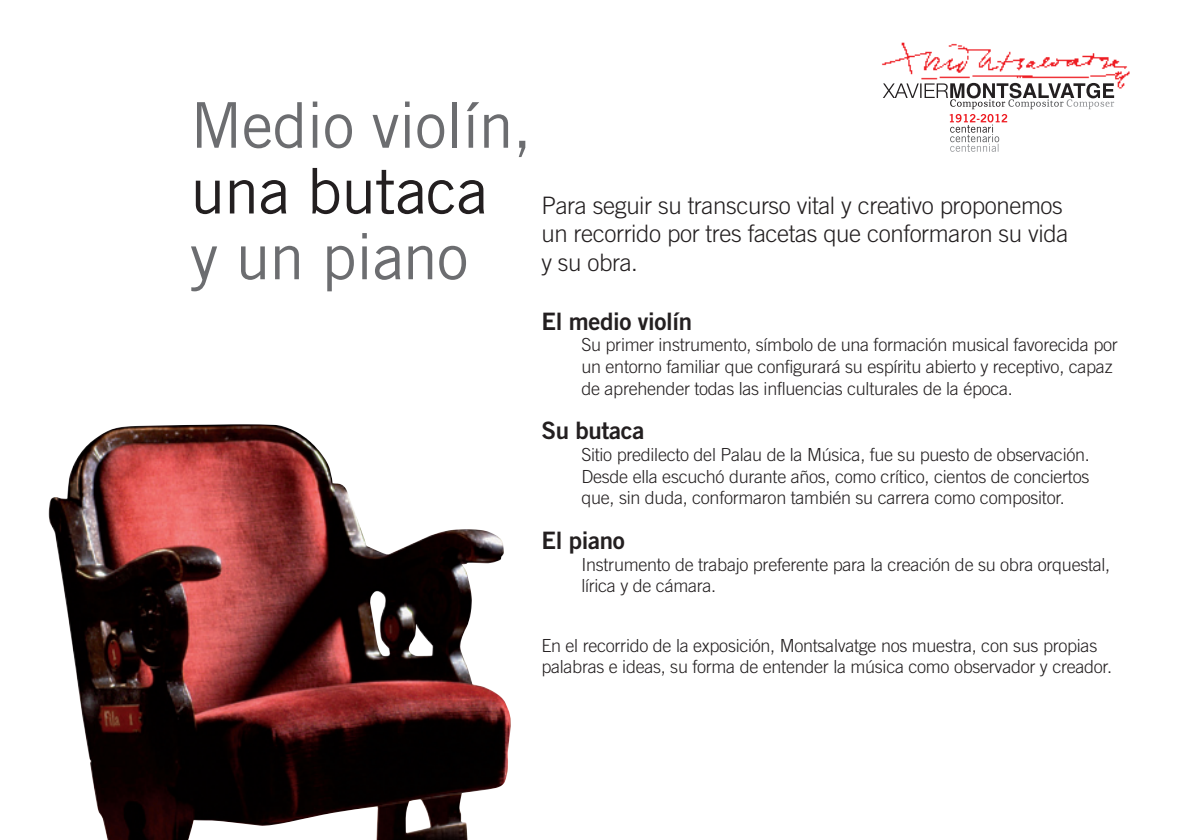
<style>
.page{position:relative;width:1191px;height:840px;background:#fff}
.page>*{position:absolute;margin:0;border:0;box-sizing:border-box;transform-origin:0 0}
.t1{font:63px "Trade Gothic LT";letter-spacing:-.015em;color:#6c6d70}
.t2{font:63px "Trade Gothic LT";letter-spacing:-.015em;color:#231f20}
.t3{font:300 24px/28.8px "Trade Gothic LT";letter-spacing:-.015em;color:#231f20}
.t4{font:24px "Trade Gothic LT Bold Two";letter-spacing:-.015em;color:#231f20}
.t5{font:300 18px/21.6px "Trade Gothic LT";letter-spacing:-.015em;color:#231f20}
</style>
<div class="page">
<img style="left:882px;top:42px;width:248px;height:47px">
<svg style="left:882px;top:83px;width:232px;height:69px"></svg>
<img style="left:49px;top:424px;width:462px;height:415px">
<h1 class="t1" style="left:190px;top:87px;width:343px">Medio violín,</h1>
<h1 class="t2" style="left:190px;top:153px;width:299px">una butaca</h1>
<h1 class="t1" style="left:190px;top:218px;width:280px">y un piano</h1>
<h2 class="t3" style="left:541px;top:190px;width:528px">Para seguir su transcurso vital y creativo proponemos un recorrido por tres facetas que conformaron su vida y su obra.</h2>
<h2 class="t4" style="left:541px;top:306px;width:152px">El medio violín</h2>
<p class="t5" style="left:581px;top:333px;width:538px">Su primer instrumento, símbolo de una formación musical favorecida por un entorno familiar que configurará su espíritu abierto y receptivo, capaz de aprehender todas las influencias culturales de la época.</p>
<h2 class="t4" style="left:541px;top:415px;width:104px">Su butaca</h2>
<p class="t5" style="left:581px;top:443px;width:510px;text-align:justify">Sitio predilecto del Palau de la Música, fue su puesto de observación.<br>Desde ella escuchó durante años, como crítico, cientos de conciertos que, sin duda, conformaron también su carrera como compositor.</p>
<h2 class="t4" style="left:541px;top:525px;width:85px">El piano</h2>
<p class="t5" style="left:581px;top:553px;width:530px">Instrumento de trabajo preferente para la creación de su obra orquestal, lírica y de cámara.</p>
<p class="t5" style="left:541px;top:633px;width:572px">En el recorrido de la exposición, Montsalvatge nos muestra, con sus propias palabras e ideas, su forma de entender la música como observador y creador.</p>
</div>
